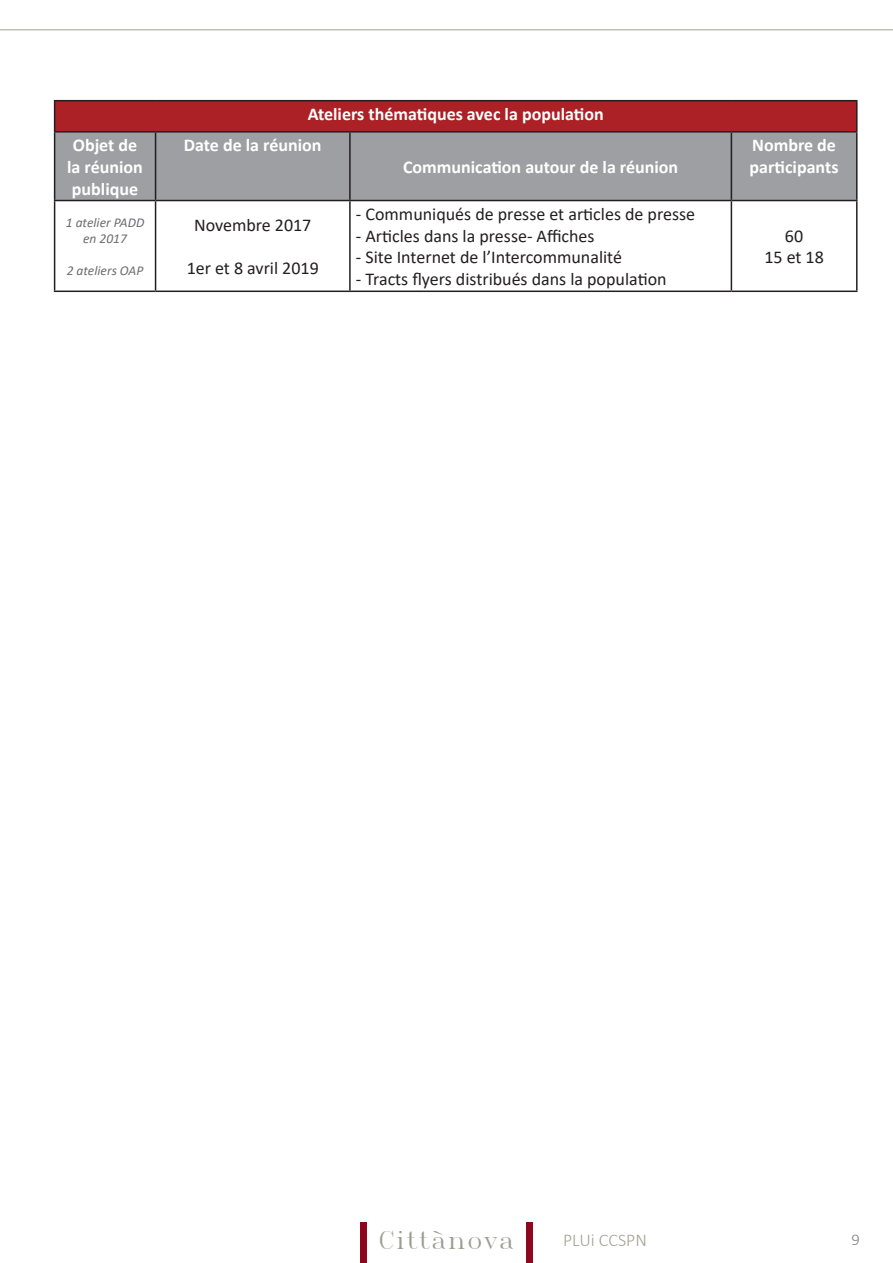
<style>
.page{position:relative;width:893px;height:1263px;background:#fff}
.page>*{position:absolute;margin:0;border:0;box-sizing:border-box;transform-origin:0 0}
.t1{font:24px "Roman T";letter-spacing:-.01em;color:#9b9d91}
.t2{font:18px "Calibri";color:#231f20}
.t3{font:700 18px/21.6px "Calibri";color:#fff;text-align:center}
.t4{font:300 18px "Calibri";color:#a3a194}
.t5{font:300 16.5px "Calibri";color:#808080}
.t6{font:italic 13.5px/16.2px "Calibri";color:#6c6d70;text-align:center}
</style>
<div class="page">
<hr style="left:0;top:29px;width:893px;height:1px;background:#a3a194">
<div style="left:526px;top:1222px;width:7px;height:41px;background:#8f071e"></div>
<div style="left:360px;top:1222px;width:7px;height:41px;background:#8f071e"></div>
<div style="left:55px;top:101px;width:802px;height:31px;background:#ab2126"></div>
<div style="left:55px;top:133px;width:801px;height:67px;background:#9d9fa2"></div>
<hr style="left:54px;top:100px;width:102px;height:1px;background:#231f20">
<hr style="left:54px;top:101px;width:1px;height:30px;background:#231f20">
<hr style="left:156px;top:100px;width:194px;height:1px;background:#231f20">
<hr style="left:350px;top:100px;width:381px;height:1px;background:#231f20">
<hr style="left:731px;top:100px;width:126px;height:1px;background:#231f20">
<hr style="left:856px;top:101px;width:1px;height:30px;background:#231f20">
<hr style="left:54px;top:131px;width:102px;height:2px;background:#231f20">
<hr style="left:54px;top:133px;width:1px;height:67px;background:#231f20">
<hr style="left:156px;top:131px;width:194px;height:2px;background:#231f20">
<hr style="left:155px;top:133px;width:1px;height:67px;background:#231f20">
<hr style="left:350px;top:131px;width:381px;height:2px;background:#231f20">
<hr style="left:349px;top:133px;width:2px;height:67px;background:#231f20">
<hr style="left:731px;top:131px;width:126px;height:2px;background:#231f20">
<hr style="left:731px;top:133px;width:1px;height:67px;background:#231f20">
<hr style="left:856px;top:133px;width:1px;height:67px;background:#231f20">
<hr style="left:54px;top:200px;width:102px;height:1px;background:#231f20">
<hr style="left:156px;top:200px;width:194px;height:1px;background:#231f20">
<hr style="left:350px;top:200px;width:381px;height:1px;background:#231f20">
<hr style="left:731px;top:200px;width:126px;height:1px;background:#231f20">
<hr style="left:731px;top:201px;width:1px;height:90px;background:#231f20">
<hr style="left:856px;top:201px;width:1px;height:90px;background:#231f20">
<hr style="left:54px;top:291px;width:102px;height:1px;background:#231f20">
<hr style="left:156px;top:291px;width:194px;height:1px;background:#231f20">
<hr style="left:350px;top:291px;width:381px;height:1px;background:#231f20">
<hr style="left:731px;top:291px;width:126px;height:1px;background:#231f20">
<hr style="left:54px;top:201px;width:1px;height:90px;background:#231f20">
<hr style="left:155px;top:201px;width:1px;height:90px;background:#231f20">
<hr style="left:349px;top:201px;width:2px;height:90px;background:#231f20">
<p class="t3" style="left:308px;top:103px;width:297px">Ateliers thématiques avec la population</p>
<p class="t3" style="left:67px;top:134px;width:77px">Objet de la réunion publique</p>
<p class="t3" style="left:184px;top:134px;width:139px">Date de la réunion</p>
<p class="t6" style="left:66px;top:213px;width:80px">1 atelier PADD en 2017</p>
<p class="t6" style="left:67px;top:262px;width:78px">2 ateliers OAP</p>
<p class="t2" style="left:194px;top:213px;width:119px">Novembre 2017</p>
<p class="t2" style="left:187px;top:256px;width:134px">1er et 8 avril 2019</p>
<p class="t3" style="left:403px;top:156px;width:277px">Communication autour de la réunion</p>
<p class="t2" style="left:356px;top:202px;width:341px">- Communiqués de presse et articles de presse</p>
<p class="t2" style="left:356px;top:223px;width:240px">- Articles dans la presse- Affiches</p>
<p class="t2" style="left:356px;top:245px;width:268px">- Site Internet de l’Intercommunalité</p>
<p class="t2" style="left:356px;top:267px;width:312px">- Tracts flyers distribués dans la population</p>
<p class="t3" style="left:750px;top:134px;width:90px;text-align:left">Nombre de participants</p>
<p class="t2" style="left:785px;top:223px;width:20px">60</p>
<p class="t2" style="left:764px;top:245px;width:61px">15 et 18</p>
<h1 class="t1" style="left:378px;top:1224px;width:139px">Cittànova</h1>
<p class="t4" style="left:563px;top:1229px;width:85px">PLUi CCSPN</p>
<p class="t5" style="left:851px;top:1229px;width:10px">9</p>
</div>
